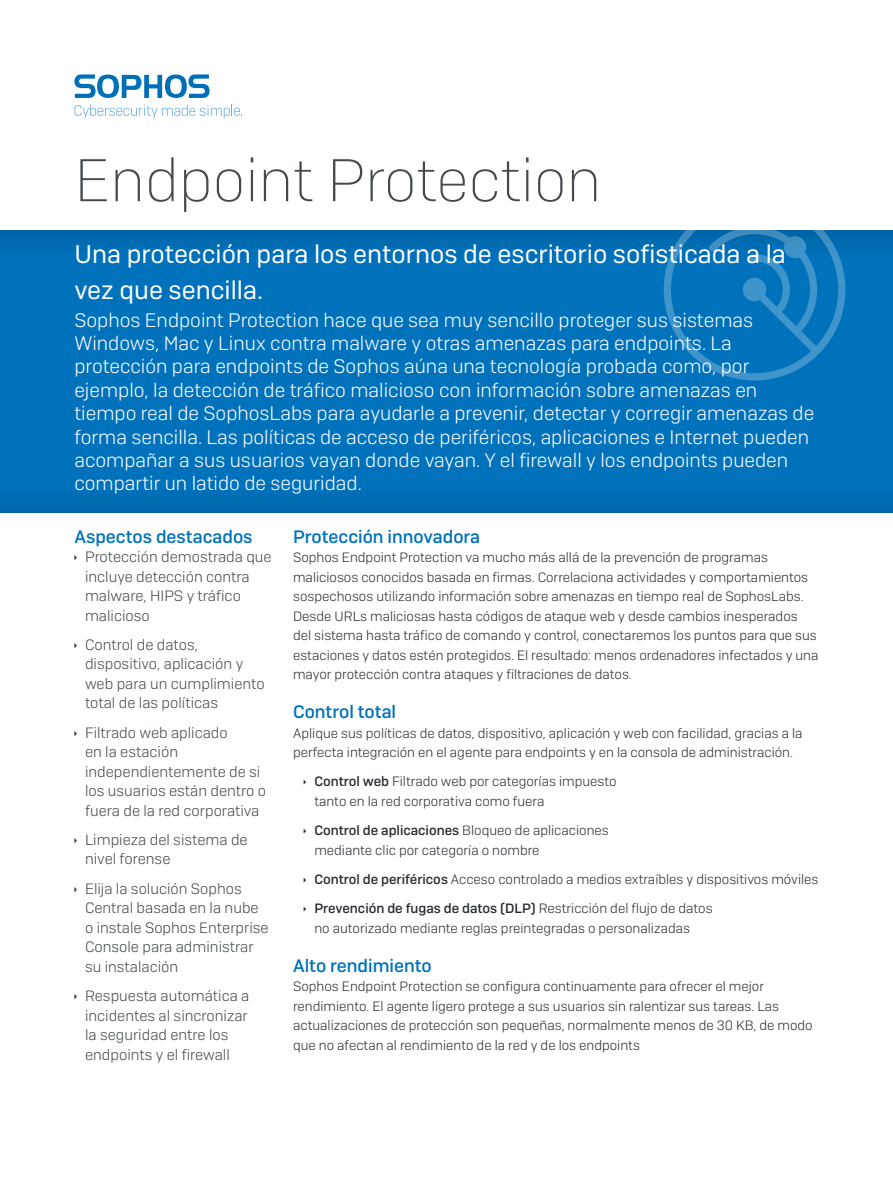
<style>
.page{position:relative;width:893px;height:1191px;background:#fff}
.page>*{position:absolute;margin:0;border:0;box-sizing:border-box;transform-origin:0 0}
.t1{font:200 60px "Sophos Sans";color:#43494d}
.Intro_subheading{font:25.5px/36px "Sophos Sans";color:#fff}
.Intro_copy{font:300 19.5px/23.4px "Sophos Sans";color:#fff}
.Subheading_1{font:500 18px "Sophos Sans";color:#0072bc}
.t2{font:300 15px/19.5px "Sophos Sans";color:#43494d}
.Body_Copy{font:300 13.5px/19.5px "Sophos Sans";color:#282c31}
.s1{font-weight:500}
</style>
<div class="page">
<div style="left:0;top:229px;width:893px;height:285px;background:#231f20;opacity:.3"></div>
<svg style="left:662px;top:229px;width:185px;height:151px;background:#0f79bd"></svg>
<svg style="left:74px;top:74px;width:136px;height:24px"></svg>
<svg style="left:74px;top:105px;width:168px;height:13px"></svg>
<p class="t1" style="left:74px;top:145px;width:528px">Endpoint Protection</p>
<p class="Intro_subheading" style="left:74px;top:236px;width:713px">Una protección para los entornos de escritorio sofisticada a la vez que sencilla.</p>
<p class="Intro_copy" style="left:74px;top:308px;width:741px">Sophos Endpoint Protection hace que sea muy sencillo proteger sus sistemas Windows, Mac y Linux contra malware y otras amenazas para endpoints. La protección para endpoints de Sophos aúna una tecnología probada como, por ejemplo, la detección de tráfico malicioso con información sobre amenazas en tiempo real de SophosLabs para ayudarle a prevenir, detectar y corregir amenazas de forma sencilla. Las políticas de acceso de periféricos, aplicaciones e Internet pueden acompañar a sus usuarios vayan donde vayan. Y el firewall y los endpoints pueden compartir un latido de seguridad.</p>
<p class="Subheading_1" style="left:74px;top:525px;width:180px">Aspectos destacados</p>
<p class="t2" style="left:85px;top:547px;width:188px">Protección demostrada que incluye detección contra malware, HIPS y tráfico malicioso</p>
<p class="t2" style="left:85px;top:634px;width:181px">Control de datos, dispositivo, aplicación y web para un cumplimiento total de las políticas</p>
<p class="t2" style="left:85px;top:722px;width:183px">Filtrado web aplicado<br>en la estación independientemente de si los usuarios están dentro o fuera de la red corporativa</p>
<p class="t2" style="left:85px;top:829px;width:164px">Limpieza del sistema de nivel forense</p>
<p class="t2" style="left:85px;top:878px;width:185px">Elija la solución Sophos<br>Central basada en la nube o instale Sophos Enterprise<br>Console para administrar su instalación</p>
<p class="t2" style="left:85px;top:985px;width:166px">Respuesta automática a incidentes al sincronizar la seguridad entre los endpoints y el firewall</p>
<p class="Subheading_1" style="left:293px;top:525px;width:189px">Protección innovadora</p>
<p class="Body_Copy" style="left:293px;top:547px;width:527px">Sophos Endpoint Protection va mucho más allá de la prevención de programas maliciosos conocidos basada en firmas. Correlaciona actividades y comportamientos sospechosos utilizando información sobre amenazas en tiempo real de SophosLabs.<br>Desde URLs maliciosas hasta códigos de ataque web y desde cambios inesperados del sistema hasta tráfico de comando y control, conectaremos los puntos para que sus estaciones y datos estén protegidos. El resultado: menos ordenadores infectados y una mayor protección contra ataques y filtraciones de datos.</p>
<p class="Subheading_1" style="left:293px;top:701px;width:105px">Control total</p>
<p class="Body_Copy" style="left:293px;top:723px;width:511px">Aplique sus políticas de datos, dispositivo, aplicación y web con facilidad, gracias a la perfecta integración en el agente para endpoints y en la consola de administración.</p>
<p class="Body_Copy" style="left:314px;top:771px;width:304px"><span class="s1">Control web</span> Filtrado web por categorías impuesto tanto en la red corporativa como fuera</p>
<p class="Body_Copy" style="left:314px;top:820px;width:296px"><span class="s1">Control de aplicaciones</span> Bloqueo de aplicaciones mediante clic por categoría o nombre</p>
<p class="Body_Copy" style="left:314px;top:869px;width:506px"><span class="s1">Control de periféricos</span> Acceso controlado a medios extraíbles y dispositivos móviles</p>
<p class="Body_Copy" style="left:314px;top:898px;width:400px"><span class="s1">Prevención de fugas de datos (DLP)</span> Restricción del flujo de datos no autorizado mediante reglas preintegradas o personalizadas</p>
<p class="Subheading_1" style="left:293px;top:954px;width:140px">Alto rendimiento</p>
<p class="Body_Copy" style="left:293px;top:976px;width:521px">Sophos Endpoint Protection se configura continuamente para ofrecer el mejor rendimiento. El agente ligero protege a sus usuarios sin ralentizar sus tareas. Las actualizaciones de protección son pequeñas, normalmente menos de 30 KB, de modo que no afectan al rendimiento de la red y de los endpoints</p>
</div>
